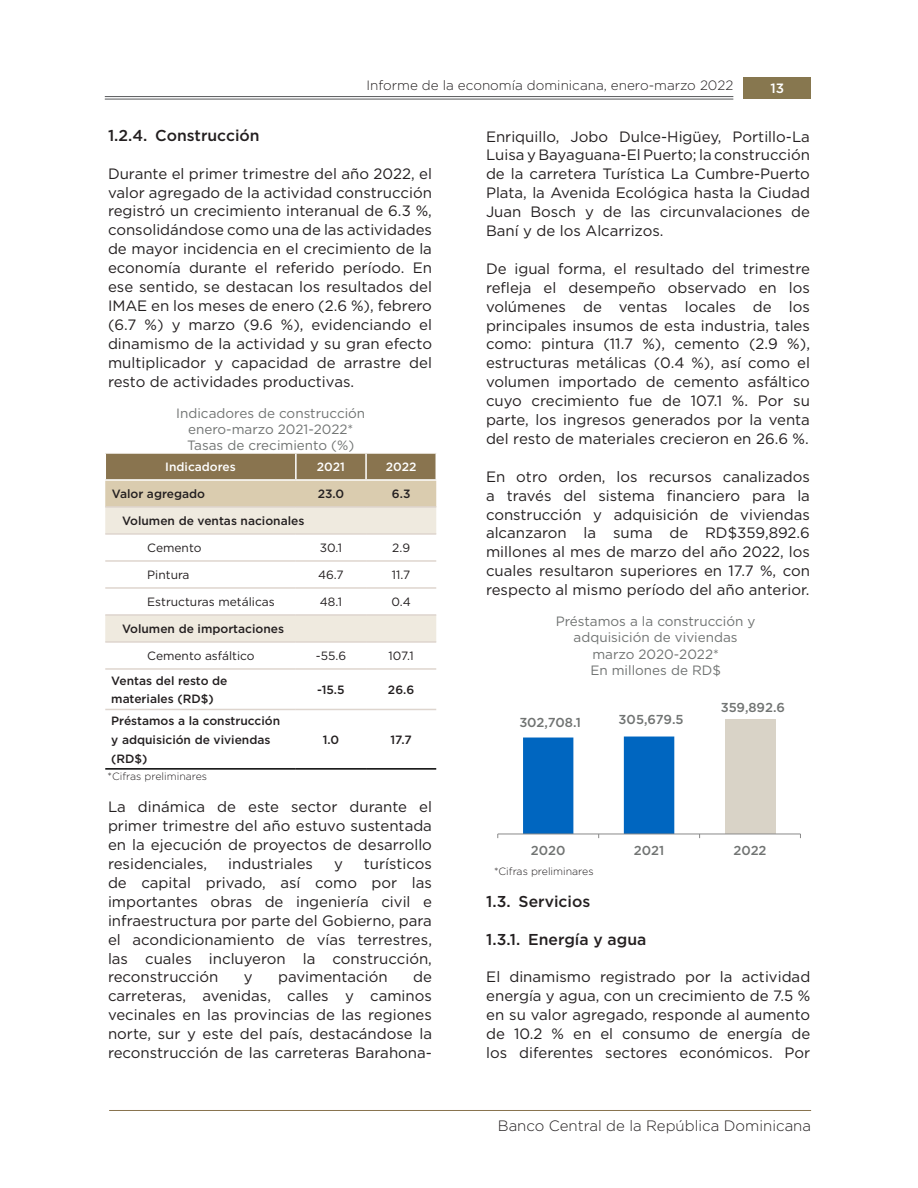
<style>
.page{position:relative;width:918px;height:1188px;background:#fff}
.page>*{position:absolute;margin:0;border:0;box-sizing:border-box;transform-origin:0 0}
.t1{font:500 15.75px "Gotham";color:#231f20}
.t2{font:15px/18.9px "Gotham";color:#231f20;text-align:justify}
.t3{font:300 15px "Gotham";color:#231f20}
.t4{font:13.5px/16.2px "Gotham";color:#707372;text-align:center}
.t5{font:300 13.5px "Gotham";color:#231f20}
.t6{font:500 13.5px "Gotham";color:#fff}
.t7{font:500 13.05px "Gotham";letter-spacing:-.005em;color:#707372}
.t8{font:500 12.9px "Gotham";letter-spacing:-.005em;color:#707372}
.t9{font:500 12px/18.9px "Gotham";color:#231f20}
.t10{font:12px "Gotham";color:#231f20}
.t11{font:500 12px "Gotham";color:#fff}
.t12{font:300 10.5px "Gotham";color:#231f20}
</style>
<div class="page">
<hr style="left:105px;top:96px;width:628px;height:1px;background:#57585a">
<hr style="left:105px;top:99px;width:628px;height:1px;background:#57585a">
<div style="left:743px;top:77px;width:68px;height:22px;background:#87774f"></div>
<hr style="left:109px;top:1110px;width:702px;height:1px;background:#89744f">
<svg style="left:105px;top:508px;width:331px;height:133px"></svg>
<hr style="left:105px;top:533px;width:191px;height:2px;background:#ded5ce">
<hr style="left:296px;top:533px;width:70px;height:2px;background:#ded5ce">
<hr style="left:366px;top:533px;width:70px;height:2px;background:#ded5ce">
<hr style="left:105px;top:560px;width:191px;height:2px;background:#ded5ce">
<hr style="left:296px;top:560px;width:70px;height:2px;background:#ded5ce">
<hr style="left:366px;top:560px;width:70px;height:2px;background:#ded5ce">
<hr style="left:105px;top:587px;width:191px;height:2px;background:#ded5ce">
<hr style="left:296px;top:587px;width:70px;height:2px;background:#ded5ce">
<hr style="left:366px;top:587px;width:70px;height:2px;background:#ded5ce">
<hr style="left:105px;top:614px;width:191px;height:2px;background:#ded5ce">
<hr style="left:296px;top:614px;width:70px;height:2px;background:#ded5ce">
<hr style="left:366px;top:614px;width:70px;height:2px;background:#ded5ce">
<hr style="left:105px;top:641px;width:191px;height:2px;background:#ded5ce">
<hr style="left:296px;top:641px;width:70px;height:2px;background:#ded5ce">
<hr style="left:366px;top:641px;width:70px;height:2px;background:#ded5ce">
<hr style="left:105px;top:668px;width:191px;height:2px;background:#ded5ce">
<hr style="left:296px;top:668px;width:70px;height:2px;background:#ded5ce">
<hr style="left:366px;top:668px;width:70px;height:2px;background:#ded5ce">
<svg style="left:105px;top:453px;width:332px;height:54px;background:#b4a383"></svg>
<hr style="left:105px;top:479px;width:191px;height:2px;background:#fff">
<hr style="left:105px;top:506px;width:191px;height:2px;background:#ded5ce">
<hr style="left:296px;top:506px;width:70px;height:2px;background:#ded5ce">
<hr style="left:366px;top:506px;width:70px;height:2px;background:#ded5ce">
<hr style="left:105px;top:768px;width:191px;height:2px;background:#000">
<hr style="left:105px;top:709px;width:191px;height:1px;background:#ded5ce">
<hr style="left:296px;top:709px;width:70px;height:1px;background:#ded5ce">
<hr style="left:366px;top:709px;width:70px;height:1px;background:#ded5ce">
<hr style="left:296px;top:768px;width:70px;height:2px;background:#000">
<hr style="left:366px;top:768px;width:70px;height:2px;background:#000">
<div style="left:725px;top:719px;width:50px;height:115px;background:#d9d3c7"></div>
<hr style="left:498px;top:834px;width:302px;height:1px;background:#898989">
<svg style="left:523px;top:737px;width:151px;height:101px"></svg>
<p class="t5" style="left:366px;top:77px;width:368px">Informe de la economía dominicana, enero-marzo 2022</p>
<p class="t6" style="left:770px;top:80px;width:15px">13</p>
<p class="t1" style="left:108px;top:125px;width:153px">1.2.4. Construcción</p>
<p class="t2" style="left:108px;top:164px;width:326px">Durante el primer trimestre del año 2022, el valor agregado de la actividad construcción registró un crecimiento interanual de 6.3 %, consolidándose como una de las actividades de mayor incidencia en el crecimiento de la economía durante el referido período. En ese sentido, se destacan los resultados del IMAE en los meses de enero (2.6 %), febrero (6.7 %) y marzo (9.6 %), evidenciando el dinamismo de la actividad y su gran efecto multiplicador y capacidad de arrastre del resto de actividades productivas.</p>
<p class="t4" style="left:176px;top:404px;width:191px">Indicadores de construcción enero-marzo 2021-2022*<br>Tasas de crecimiento (%)</p>
<p class="t11" style="left:165px;top:459px;width:72px">Indicadores</p>
<p class="t11" style="left:317px;top:459px;width:30px">2021</p>
<p class="t11" style="left:386px;top:459px;width:32px">2022</p>
<p class="t9" style="left:112px;top:484px;width:95px">Valor agregado</p>
<p class="t9" style="left:318px;top:484px;width:28px">23.0</p>
<p class="t9" style="left:392px;top:484px;width:20px">6.3</p>
<p class="t9" style="left:122px;top:511px;width:184px">Volumen de ventas nacionales</p>
<p class="t10" style="left:147px;top:540px;width:56px">Cemento</p>
<p class="t10" style="left:320px;top:540px;width:24px">30.1</p>
<p class="t10" style="left:392px;top:540px;width:19px">2.9</p>
<p class="t10" style="left:147px;top:567px;width:44px">Pintura</p>
<p class="t10" style="left:318px;top:567px;width:27px">46.7</p>
<p class="t10" style="left:392px;top:567px;width:20px">11.7</p>
<p class="t10" style="left:147px;top:594px;width:129px">Estructuras metálicas</p>
<p class="t10" style="left:320px;top:594px;width:24px">48.1</p>
<p class="t10" style="left:391px;top:594px;width:21px">0.4</p>
<p class="t9" style="left:122px;top:619px;width:164px">Volumen de importaciones</p>
<p class="t10" style="left:147px;top:648px;width:109px">Cemento asfáltico</p>
<p class="t10" style="left:316px;top:648px;width:32px">-55.6</p>
<p class="t10" style="left:389px;top:648px;width:27px">107.1</p>
<p class="t9" style="left:111px;top:671px;width:118px">Ventas del resto de materiales (RD$)</p>
<p class="t9" style="left:317px;top:680px;width:29px">-15.5</p>
<p class="t9" style="left:388px;top:680px;width:28px">26.6</p>
<p class="t9" style="left:111px;top:711px;width:170px">Préstamos a la construcción y adquisición de viviendas (RD$)</p>
<p class="t9" style="left:323px;top:730px;width:18px">1.0</p>
<p class="t9" style="left:391px;top:730px;width:23px">17.7</p>
<p class="t12" style="left:108px;top:770px;width:101px">*Cifras preliminares</p>
<p class="t2" style="left:108px;top:797px;width:325px">La dinámica de este sector durante el primer trimestre del año estuvo sustentada en la ejecución de proyectos de desarrollo residenciales,</p>
<p class="t2" style="left:108px;top:854px;width:326px;text-indent:256px">turísticos de capital privado, así como por las importantes obras de ingeniería civil e infraestructura por parte del Gobierno, para el acondicionamiento de vías terrestres, las cuales incluyeron la construcción, reconstrucción</p>
<p class="t2" style="left:228px;top:854px;width:86px">industriales</p>
<p class="t2" style="left:334px;top:854px;width:10px">y</p>
<p class="t2" style="left:244px;top:967px;width:10px">y</p>
<p class="t2" style="left:278px;top:967px;width:111px">pavimentación</p>
<p class="t2" style="left:108px;top:967px;width:326px;text-indent:305px">de carreteras, avenidas, calles y caminos vecinales en las provincias de las regiones norte, sur y este del país, destacándose la reconstrucción de las carreteras Barahona-</p>
<p class="t2" style="left:486px;top:127px;width:326px">Enriquillo, Jobo Dulce-Higüey, Portillo-La Luisa y Bayaguana-El Puerto; la construcción de la carretera Turística La Cumbre-Puerto Plata, la Avenida Ecológica hasta la Ciudad Juan Bosch y de las circunvalaciones de Baní y de los Alcarrizos.</p>
<p class="t2" style="left:486px;top:259px;width:326px">De igual forma, el resultado del trimestre refleja el desempeño observado en los volúmenes de ventas locales de los principales insumos de esta industria, tales como: pintura (11.7 %), cemento (2.9 %), estructuras metálicas (0.4 %), así como el volumen importado de cemento asfáltico cuyo crecimiento fue de 107.1 %. Por su parte, los ingresos generados por la venta del resto de materiales crecieron en 26.6 %.</p>
<p class="t2" style="left:486px;top:467px;width:326px">En otro orden, los recursos canalizados a través del sistema financiero para la construcción y adquisición de viviendas alcanzaron la suma de RD$359,892.6 millones al mes de marzo del año 2022, los cuales resultaron superiores en 17.7 %, con respecto al mismo período del año anterior.</p>
<p class="t4" style="left:556px;top:613px;width:201px">Préstamos a la construcción y adquisición de viviendas marzo 2020-2022*<br>En millones de RD$</p>
<p class="t7" style="left:519px;top:714px;width:63px">302,708.1</p>
<p class="t8" style="left:619px;top:711px;width:66px">305,679.5</p>
<p class="t8" style="left:721px;top:699px;width:66px">359,892.6</p>
<p class="t8" style="left:531px;top:842px;width:36px">2020</p>
<p class="t8" style="left:634px;top:842px;width:32px">2021</p>
<p class="t8" style="left:733px;top:842px;width:35px">2022</p>
<p class="t12" style="left:494px;top:865px;width:101px">*Cifras preliminares</p>
<p class="t1" style="left:486px;top:891px;width:106px">1.3. Servicios</p>
<p class="t1" style="left:486px;top:929px;width:162px">1.3.1. Energía y agua</p>
<p class="t2" style="left:486px;top:967px;width:326px">El dinamismo registrado por la actividad energía y agua, con un crecimiento de 7.5 % en su valor agregado, responde al aumento de 10.2 % en el consumo de energía de los diferentes sectores económicos. Por</p>
<p class="t3" style="left:498px;top:1116px;width:315px">Banco Central de la República Dominicana</p>
</div>
